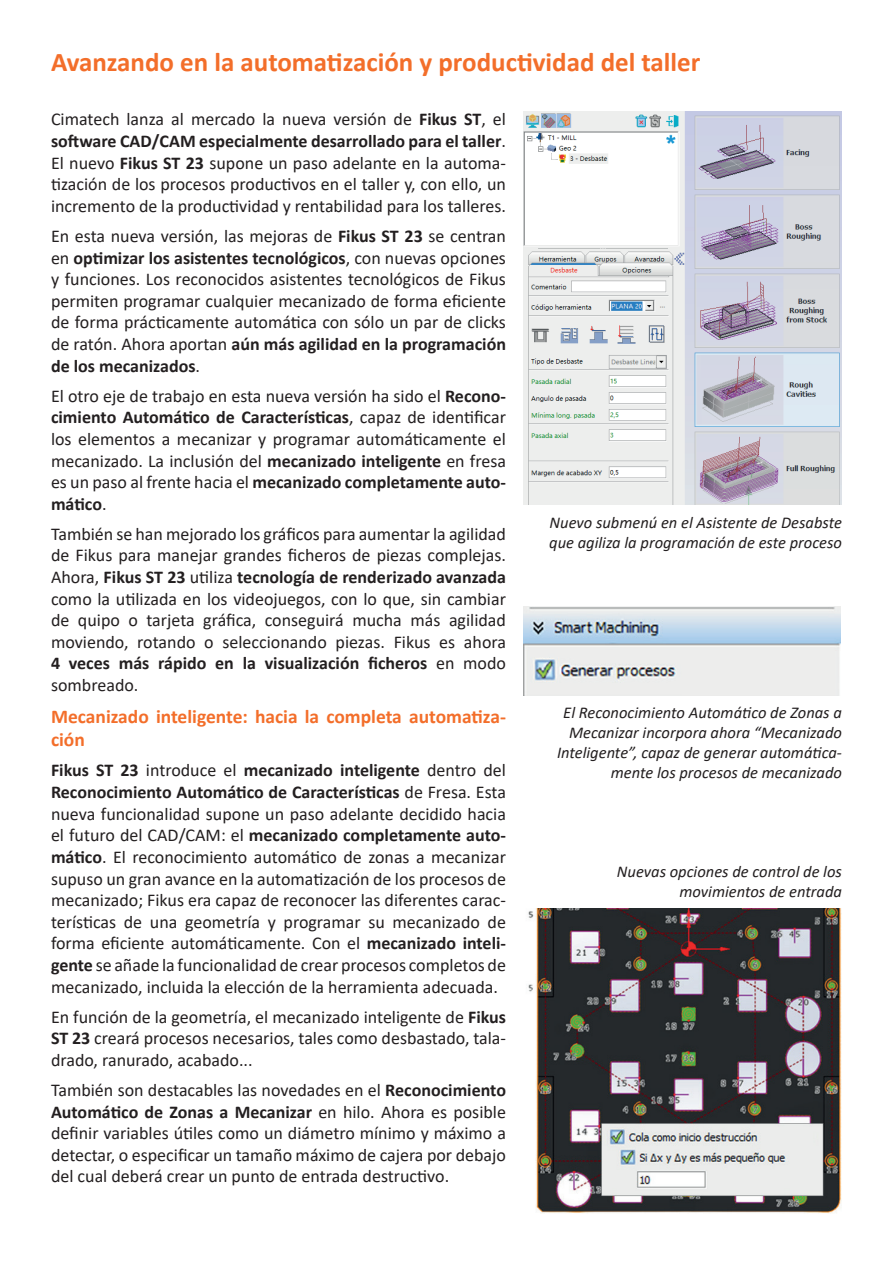
<style>
.page{position:relative;width:893px;height:1263px;background:#fff}
.page>*{position:absolute;margin:0;border:0;box-sizing:border-box;transform-origin:0 0}
.t1{font:700 27px "Calibri";color:#f36e2a}
.t2{font:700 19.5px/23.4px "Calibri";color:#f36e2a}
.t3{font:18px/21.6px "Calibri";color:#231f20;text-align:justify}
.t4{font:italic 16.5px/19.8px "Calibri";color:#231f20;text-align:right}
.s1{font-weight:700}
</style>
<div class="page">
<img style="left:524px;top:112px;width:318px;height:392px">
<img style="left:528px;top:909px;width:314px;height:305px">
<img style="left:524px;top:606px;width:316px;height:89px">
<h1 class="t1" style="left:51px;top:43px;width:651px">Avanzando en la automatización y productividad del taller</h1>
<p class="t3" style="left:51px;top:108px;width:456px">Cimatech lanza al mercado la nueva versión de <span class="s1">Fikus ST</span>, el <span class="s1">software CAD/CAM especialmente desarrollado para el taller</span>.<br>El nuevo <span class="s1">Fikus ST 23</span> supone un paso adelante en la automa&shy;tización de los procesos productivos en el taller y, con ello, un incremento de la productividad y rentabilidad para los talleres.</p>
<p class="t3" style="left:51px;top:225px;width:456px">En esta nueva versión, las mejoras de <span class="s1">Fikus ST 23</span> se centran en <span class="s1">optimizar los asistentes tecnológicos</span>, con nuevas opciones y funciones. Los reconocidos asistentes tecnológicos de Fikus permiten programar cualquier mecanizado de forma eficiente de forma prácticamente automática con sólo un par de clicks de ratón. Ahora aportan <span class="s1">aún más agilidad en la programación de los mecanizados</span>.</p>
<p class="t3" style="left:51px;top:384px;width:456px">El otro eje de trabajo en esta nueva versión ha sido el <span class="s1">Recono&shy;cimiento Automático de Características</span>, capaz de identificar los elementos a mecanizar y programar automáticamente el mecanizado. La inclusión del <span class="s1">mecanizado inteligente</span> en fresa es un paso al frente hacia el <span class="s1">mecanizado completamente auto&shy;mático</span>.</p>
<p class="t3" style="left:51px;top:523px;width:456px">También se han mejorado los gráficos para aumentar la agilidad de Fikus para manejar grandes ficheros de piezas complejas.<br>Ahora, <span class="s1">Fikus ST 23</span> utiliza <span class="s1">tecnología de renderizado avanzada </span>como la utilizada en los videojuegos, con lo que, sin cambiar de quipo o tarjeta gráfica, conseguirá mucha más agilidad moviendo, rotando o seleccionando piezas. Fikus es ahora <span class="s1">4 veces más rápido en la visualización ficheros</span> en modo sombreado.</p>
<p class="t2" style="left:51px;top:704px;width:456px">Mecanizado inteligente: hacia la completa automatiza&shy;ción</p>
<p class="t3" style="left:51px;top:759px;width:456px"><span class="s1">Fikus ST 23</span> introduce el <span class="s1">mecanizado inteligente</span> dentro del <span class="s1">Reconocimiento Automático de Características</span> de Fresa. Esta nueva funcionalidad supone un paso adelante decidido hacia el futuro del CAD/CAM: el <span class="s1">mecanizado completamente auto&shy;mático</span>. El reconocimiento automático de zonas a mecanizar supuso un gran avance en la automatización de los procesos de mecanizado; Fikus era capaz de reconocer las diferentes carac&shy;terísticas de una geometría y programar su mecanizado de forma eficiente automáticamente. Con el <span class="s1">mecanizado inteli&shy;gente</span> se añade la funcionalidad de crear procesos completos de mecanizado, incluida la elección de la herramienta adecuada.</p>
<p class="t3" style="left:51px;top:1005px;width:456px">En función de la geometría, el mecanizado inteligente de <span class="s1">Fikus ST 23</span> creará procesos necesarios, tales como desbastado, tala&shy;drado, ranurado, acabado...</p>
<p class="t3" style="left:51px;top:1079px;width:456px">También son destacables las novedades en el <span class="s1">Reconocimiento Automático de Zonas a Mecanizar</span> en hilo. Ahora es posible definir variables útiles como un diámetro mínimo y máximo a detectar, o especificar un tamaño máximo de cajera por debajo del cual deberá crear un punto de entrada destructivo.</p>
<p class="t4" style="left:549px;top:512px;width:294px;text-align:left">Nuevo submenú en el Asistente de Desabste que agiliza la programación de este proceso</p>
<p class="t4" style="left:557px;top:702px;width:286px">El Reconocimiento Automático de Zonas a Mecanizar incorpora ahora “Mecanizado Inteligente”, capaz de generar automática&shy;mente los procesos de mecanizado</p>
<p class="t4" style="left:617px;top:861px;width:227px">Nuevas opciones de control de los movimientos de entrada</p>
</div>
